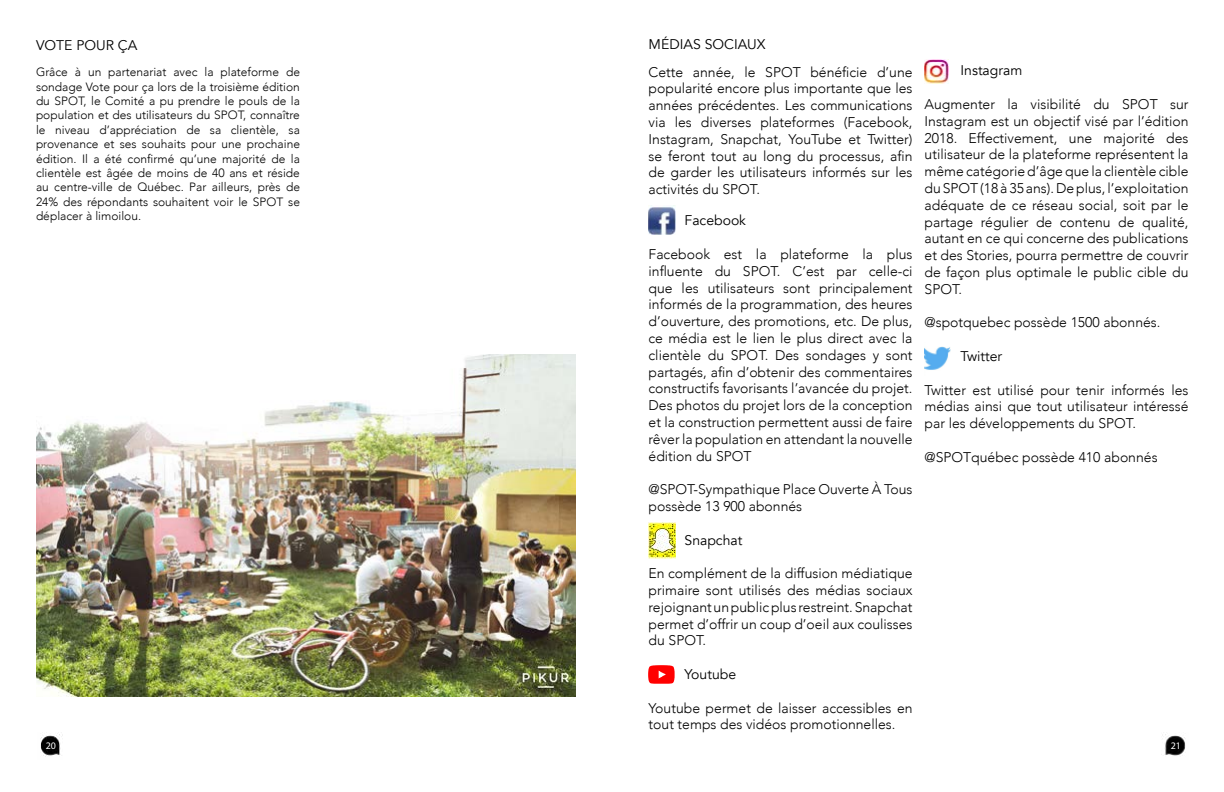
<style>
.page{position:relative;width:1224px;height:792px;background:#fff}
.page>*{position:absolute;margin:0;border:0;box-sizing:border-box;transform-origin:0 0}
.t1{font:300 14px/16.8px "Avenir";color:#000;text-align:justify}
.t2{font:14px "Avenir";color:#000}
.t3{font:300 12px/14.4px "Avenir";color:#000;text-align:justify}
.t4{font:10px "Myriad Pro";color:#fff}
</style>
<div class="page">
<img style="left:1162px;top:734px;width:24px;height:22px">
<img style="left:40px;top:734px;width:23px;height:23px">
<img style="left:36px;top:354px;width:540px;height:342px">
<img style="left:648px;top:205px;width:28px;height:30px">
<img style="left:648px;top:522px;width:28px;height:37px">
<img style="left:924px;top:59px;width:24px;height:25px">
<img style="left:924px;top:346px;width:26px;height:24px">
<img style="left:648px;top:665px;width:27px;height:19px">
<p class="t2" style="left:36px;top:37px;width:103px">VOTE POUR ÇA</p>
<p class="t3" style="left:36px;top:65px;width:266px">Grâce à un partenariat avec la plateforme de sondage Vote pour ça lors de la troisième édition du SPOT, le Comité a pu prendre le pouls de la population et des utilisateurs du SPOT, connaître le niveau d’appréciation de sa clientèle, sa provenance et ses souhaits pour une prochaine édition. Il a été confirmé qu’une majorité de la clientèle est âgée de moins de 40 ans et réside au centre-ville de Québec. Par ailleurs, près de 24% des répondants souhaitent voir le SPOT se déplacer à limoilou.</p>
<p class="t2" style="left:649px;top:36px;width:119px">MÉDIAS SOCIAUX</p>
<p class="t1" style="left:649px;top:63px;width:266px">Cette année, le SPOT bénéficie d’une popularité encore plus importante que les années précédentes. Les communications via les diverses plateformes (Facebook, Instagram, Snapchat, YouTube et Twitter) se feront tout au long du processus, afin de garder les utilisateurs informés sur les activités du SPOT.</p>
<p class="t2" style="left:685px;top:212px;width:63px">Facebook</p>
<p class="t1" style="left:649px;top:246px;width:266px">Facebook est la plateforme la plus influente du SPOT. C’est par celle-ci que les utilisateurs sont principalement informés de la programmation, des heures d’ouverture, des promotions, etc. De plus, ce média est le lien le plus direct avec la clientèle du SPOT. Des sondages y sont partagés, afin d’obtenir des commentaires constructifs favorisants l’avancée du projet.<br>Des photos du projet lors de la conception et la construction permettent aussi de faire rêver la population en attendant la nouvelle édition du SPOT</p>
<p class="t1" style="left:649px;top:481px;width:265px">@SPOT-Sympathique Place Ouverte À Tous possède 13 900 abonnés</p>
<p class="t2" style="left:685px;top:531px;width:59px">Snapchat</p>
<p class="t1" style="left:649px;top:565px;width:266px">En complément de la diffusion médiatique primaire sont utilisés des médias sociaux rejoignant un public plus restreint. Snapchat permet d’offrir un coup d’oeil aux coulisses du SPOT.</p>
<p class="t2" style="left:685px;top:666px;width:53px">Youtube</p>
<p class="t1" style="left:649px;top:699px;width:265px">Youtube permet de laisser accessibles en tout temps des vidéos promotionnelles.</p>
<p class="t2" style="left:961px;top:62px;width:63px">Instagram</p>
<p class="t1" style="left:925px;top:96px;width:266px">Augmenter la visibilité du SPOT sur Instagram est un objectif visé par l’édition 2018. Effectivement, une majorité des utilisateur de la plateforme représentent la même catégorie d’âge que la clientèle cible du SPOT (18 à 35 ans). De plus, l’exploitation adéquate de ce réseau social, soit par le partage régulier de contenu de qualité, autant en ce qui concerne des publications et des Stories, pourra permettre de couvrir de façon plus optimale le public cible du SPOT.</p>
<p class="t1" style="left:925px;top:314px;width:237px">@spotquebec possède 1500 abonnés.</p>
<p class="t2" style="left:961px;top:348px;width:43px">Twitter</p>
<p class="t1" style="left:925px;top:381px;width:266px">Twitter est utilisé pour tenir informés les médias ainsi que tout utilisateur intéressé par les développements du SPOT.</p>
<p class="t1" style="left:925px;top:449px;width:235px">@SPOTquébec possède 410 abonnés</p>
<p class="t4" style="left:46px;top:740px;width:12px">20</p>
<p class="t4" style="left:1171px;top:740px;width:12px">21</p>
</div>
